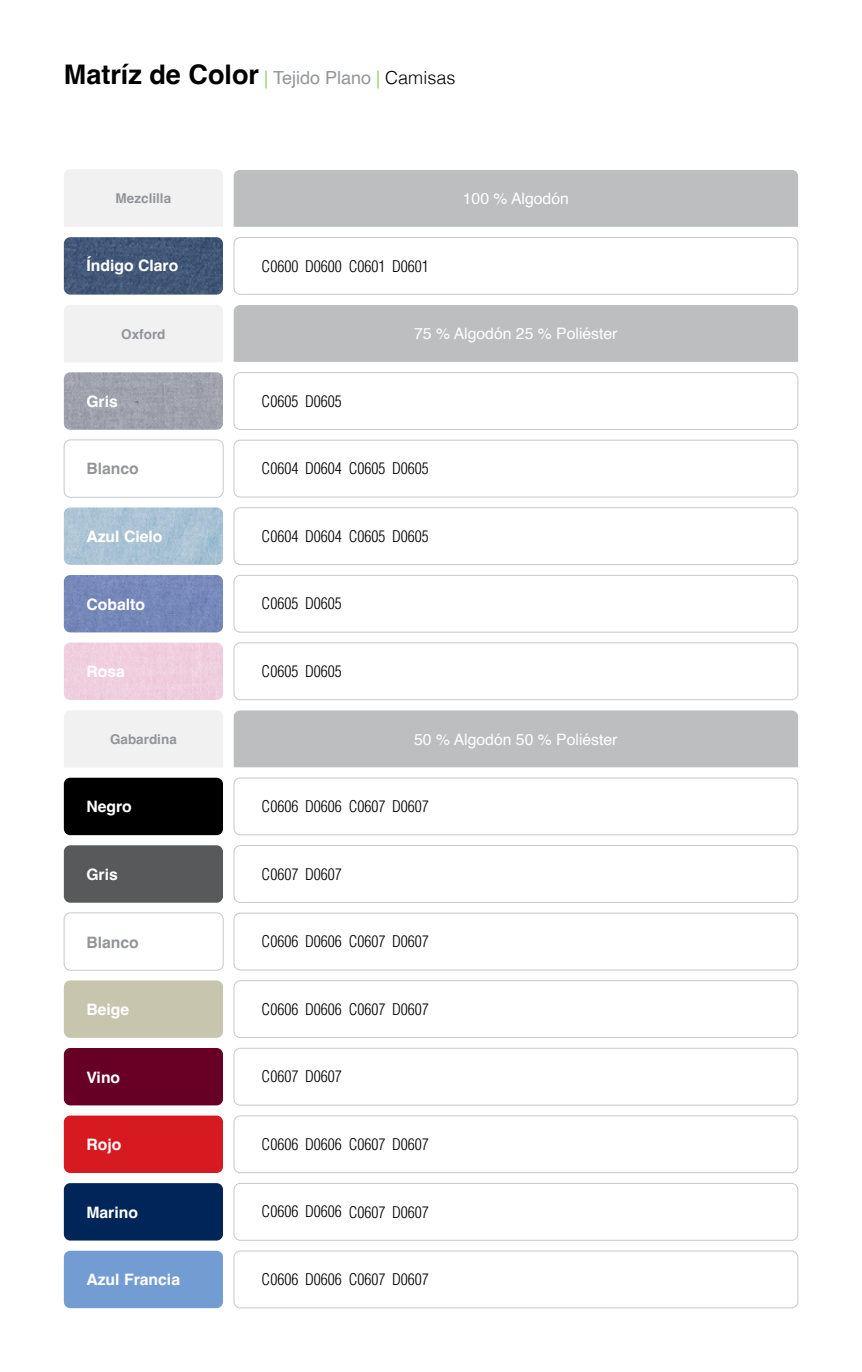
<style>
.page{position:relative;width:862px;height:1372px;background:#fff}
.page>*{position:absolute;margin:0;border:0;box-sizing:border-box;transform-origin:0 0}
.t1{font:700 27px "Helvetica";color:#000}
.t2{font:300 condensed 15.75px "Helvetica LT Std";color:#000}
.t3{font:700 15.75px "Helvetica";color:#fff}
.t4{font:15.75px "Helvetica";color:#fff}
.t5{font:700 15.75px "Helvetica";color:#939598}
.t6{font:700 13.5px "Helvetica";color:#939598}
.s1{font-weight:300;font-size:18px;color:#8ac75b}
.s2{font-weight:400;font-size:18px;color:#939598}
.s3{font-weight:300;font-size:18px}
</style>
<div class="page">
<img style="left:64px;top:237px;width:159px;height:57px">
<img style="left:64px;top:372px;width:159px;height:58px">
<div style="left:64px;top:439px;width:159px;height:58px;border:1px solid #c7c8ca;border-radius:6px"></div>
<img style="left:64px;top:507px;width:159px;height:58px">
<img style="left:64px;top:575px;width:159px;height:57px">
<div style="left:64px;top:642px;width:159px;height:58px;background:#f0cfde"></div>
<div style="left:64px;top:777px;width:159px;height:58px;background:#000;border-radius:6px"></div>
<div style="left:64px;top:845px;width:159px;height:57px;background:#58595b;border-radius:6px"></div>
<div style="left:64px;top:912px;width:159px;height:58px;border:1px solid #c7c8ca;border-radius:6px"></div>
<div style="left:64px;top:980px;width:159px;height:57px;background:#c8c5af;border-radius:6px"></div>
<div style="left:64px;top:1047px;width:159px;height:58px;background:#680025;border-radius:6px"></div>
<div style="left:64px;top:1115px;width:159px;height:57px;background:#d71920;border-radius:6px"></div>
<div style="left:64px;top:1182px;width:159px;height:58px;background:#002659;border-radius:6px"></div>
<div style="left:64px;top:1250px;width:159px;height:57px;background:#739dd2;border-radius:6px"></div>
<div style="left:64px;top:305px;width:159px;height:57px;background:#f1f1f2"></div>
<div style="left:64px;top:710px;width:159px;height:57px;background:#f1f1f2"></div>
<div style="left:64px;top:170px;width:159px;height:57px;background:#f1f1f2"></div>
<div style="left:233px;top:170px;width:564px;height:57px;background:#bcbec0"></div>
<div style="left:233px;top:305px;width:564px;height:57px;background:#bcbec0"></div>
<div style="left:233px;top:710px;width:564px;height:57px;background:#bcbec0"></div>
<div style="left:233px;top:237px;width:564px;height:57px;border:1px solid #c7c8ca;border-radius:6px"></div>
<div style="left:233px;top:372px;width:564px;height:58px;border:1px solid #c7c8ca;border-radius:6px"></div>
<div style="left:233px;top:440px;width:564px;height:57px;border:1px solid #c7c8ca;border-radius:6px"></div>
<div style="left:233px;top:507px;width:564px;height:58px;border:1px solid #c7c8ca;border-radius:6px"></div>
<div style="left:233px;top:777px;width:564px;height:58px;border:1px solid #c7c8ca;border-radius:6px"></div>
<div style="left:233px;top:845px;width:564px;height:57px;border:1px solid #c7c8ca;border-radius:6px"></div>
<div style="left:233px;top:912px;width:564px;height:58px;border:1px solid #c7c8ca;border-radius:6px"></div>
<div style="left:233px;top:980px;width:564px;height:57px;border:1px solid #c7c8ca;border-radius:6px"></div>
<div style="left:233px;top:1047px;width:564px;height:58px;border:1px solid #c7c8ca;border-radius:6px"></div>
<div style="left:233px;top:1115px;width:564px;height:57px;border:1px solid #c7c8ca;border-radius:6px"></div>
<div style="left:233px;top:1182px;width:564px;height:58px;border:1px solid #c7c8ca;border-radius:6px"></div>
<div style="left:233px;top:1250px;width:564px;height:57px;border:1px solid #c7c8ca;border-radius:6px"></div>
<div style="left:233px;top:575px;width:564px;height:57px;border:1px solid #c7c8ca;border-radius:6px"></div>
<div style="left:233px;top:642px;width:564px;height:58px;border:1px solid #c7c8ca;border-radius:6px"></div>
<h1 class="t1" style="left:64px;top:58px;width:393px">Matríz de Color <span class="s1">|</span> <span class="s2">Tejido Plano</span> <span class="s1">|</span> <span class="s3">Camisas</span></h1>
<p class="t6" style="left:116px;top:190px;width:57px">Mezclilla</p>
<p class="t3" style="left:86px;top:256px;width:93px">Índigo Claro</p>
<p class="t2" style="left:261px;top:256px;width:169px">C0600 D0600 C0601 D0601</p>
<p class="t4" style="left:462px;top:186px;width:107px">100 % Algodón</p>
<p class="t6" style="left:121px;top:325px;width:46px">Oxford</p>
<p class="t4" style="left:414px;top:322px;width:205px">75 % Algodón 25 % Poliéster</p>
<p class="t3" style="left:86px;top:392px;width:33px">Gris</p>
<p class="t2" style="left:261px;top:391px;width:82px">C0605 D0605</p>
<p class="t5" style="left:86px;top:458px;width:54px">Blanco</p>
<p class="t2" style="left:261px;top:458px;width:169px">C0604 D0604 C0605 D0605</p>
<p class="t3" style="left:86px;top:527px;width:78px">Azul Cielo</p>
<p class="t2" style="left:261px;top:526px;width:169px">C0604 D0604 C0605 D0605</p>
<p class="t3" style="left:86px;top:594px;width:60px">Cobalto</p>
<p class="t2" style="left:261px;top:594px;width:82px">C0605 D0605</p>
<p class="t3" style="left:86px;top:662px;width:40px">Rosa</p>
<p class="t2" style="left:261px;top:661px;width:82px">C0605 D0605</p>
<p class="t6" style="left:110px;top:731px;width:68px">Gabardina</p>
<p class="t4" style="left:414px;top:727px;width:205px">50 % Algodón 50 % Poliéster</p>
<p class="t3" style="left:86px;top:797px;width:47px">Negro</p>
<p class="t2" style="left:261px;top:796px;width:169px">C0606 D0606 C0607 D0607</p>
<p class="t3" style="left:86px;top:864px;width:33px">Gris</p>
<p class="t2" style="left:261px;top:864px;width:82px">C0607 D0607</p>
<p class="t5" style="left:86px;top:932px;width:54px">Blanco</p>
<p class="t2" style="left:261px;top:931px;width:169px">C0606 D0606 C0607 D0607</p>
<p class="t3" style="left:86px;top:999px;width:44px">Beige</p>
<p class="t2" style="left:261px;top:999px;width:169px">C0606 D0606 C0607 D0607</p>
<p class="t3" style="left:86px;top:1067px;width:35px">Vino</p>
<p class="t2" style="left:261px;top:1066px;width:82px">C0607 D0607</p>
<p class="t3" style="left:86px;top:1134px;width:36px">Rojo</p>
<p class="t2" style="left:261px;top:1134px;width:169px">C0606 D0606 C0607 D0607</p>
<p class="t3" style="left:86px;top:1202px;width:53px">Marino</p>
<p class="t2" style="left:261px;top:1201px;width:169px">C0606 D0606 C0607 D0607</p>
<p class="t3" style="left:86px;top:1270px;width:95px">Azul Francia</p>
<p class="t2" style="left:261px;top:1269px;width:169px">C0606 D0606 C0607 D0607</p>
</div>
